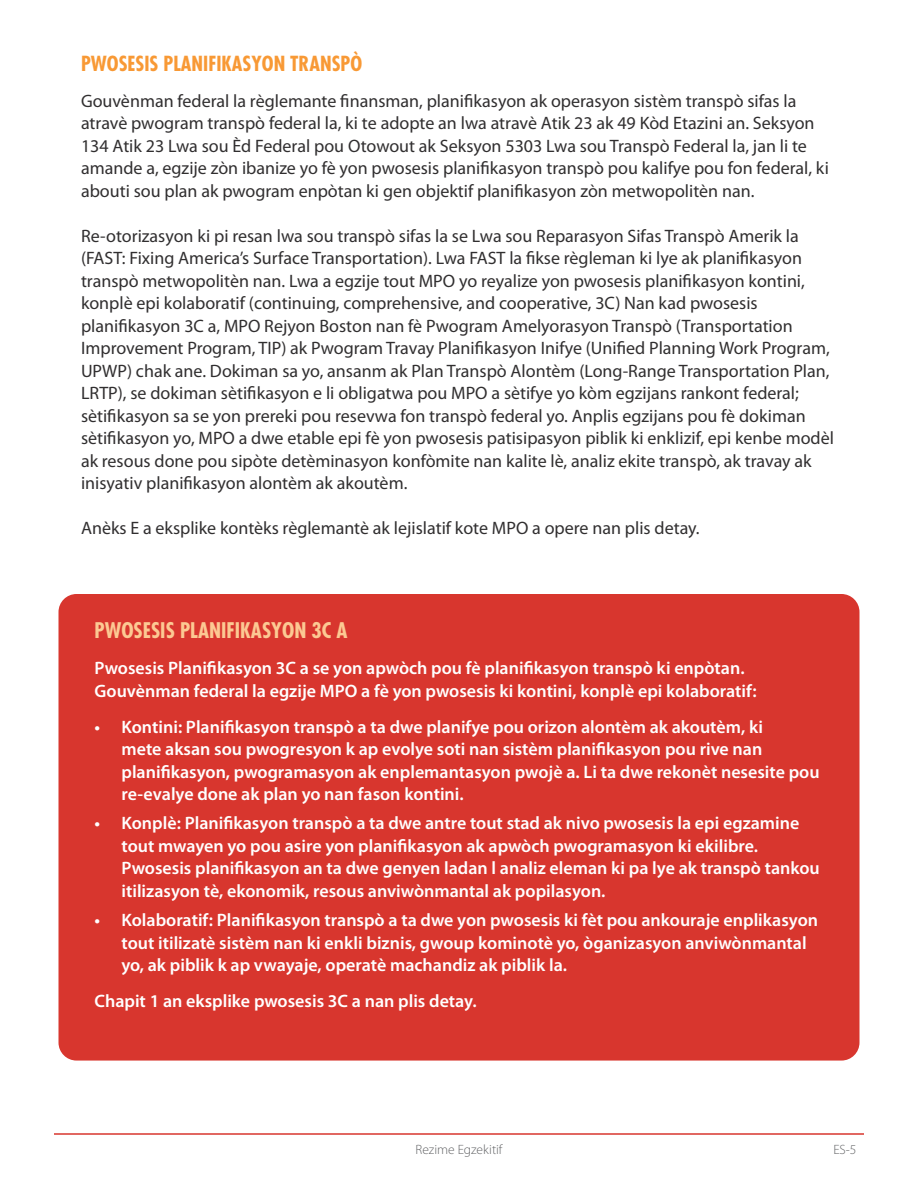
<style>
.page{position:relative;width:918px;height:1188px;background:#fff}
.page>*{position:absolute;margin:0;border:0;box-sizing:border-box;transform-origin:0 0}
.Heading_2{font:700 condensed 21px "Futura Std";color:#fcc993}
.Heading_2-2{font:700 condensed 20.25px "Futura Std";color:#f89935}
.t1{font:18px/22.5px "Myriad Pro";color:#312f30}
.t2{font:600 18px/22.5px "Myriad Pro";color:#fff}
.t3{font:300 13.5px "Myriad Pro";color:#636466}
</style>
<div class="page">
<hr style="left:54px;top:1133px;width:810px;height:2px;background:#d8362e">
<div style="left:59px;top:594px;width:800px;height:467px;background:#d8362e;border-radius:18px"></div>
<h2 class="Heading_2-2" style="left:81px;top:51px;width:283px">PWOSESIS PLANIFIKASYON TRANSPÒ</h2>
<p class="t1" style="left:81px;top:90px;width:749px">Gouvènman federal la règlemante finansman, planifikasyon ak operasyon sistèm transpò sifas la atravè pwogram transpò federal la, ki te adopte an lwa atravè Atik 23 ak 49 Kòd Etazini an. Seksyon 134 Atik 23 Lwa sou Èd Federal pou Otowout ak Seksyon 5303 Lwa sou Transpò Federal la, jan li te amande a, egzije zòn ibanize yo fè yon pwosesis planifikasyon transpò pou kalifye pou fon federal, ki abouti sou plan ak pwogram enpòtan ki gen objektif planifikasyon zòn metwopolitèn nan.</p>
<p class="t1" style="left:81px;top:225px;width:755px">Re-otorizasyon ki pi resan lwa sou transpò sifas la se Lwa sou Reparasyon Sifas Transpò Amerik la (FAST: Fixing America’s Surface Transportation). Lwa FAST la fikse règleman ki lye ak planifikasyon transpò metwopolitèn nan. Lwa a egzije tout MPO yo reyalize yon pwosesis planifikasyon kontini, konplè epi kolaboratif (continuing, comprehensive, and cooperative, 3C) Nan kad pwosesis planifikasyon 3C a, MPO Rejyon Boston nan fè Pwogram Amelyorasyon Transpò (Transportation Improvement Program, TIP) ak Pwogram Travay Planifikasyon Inifye (Unified Planning Work Program, UPWP) chak ane. Dokiman sa yo, ansanm ak Plan Transpò Alontèm (Long-Range Transportation Plan, LRTP), se dokiman sètifikasyon e li obligatwa pou MPO a sètifye yo kòm egzijans rankont federal; sètifikasyon sa se yon prereki pou resevwa fon transpò federal yo. Anplis egzijans pou fè dokiman sètifikasyon yo, MPO a dwe etable epi fè yon pwosesis patisipasyon piblik ki enklizif, epi kenbe modèl ak resous done pou sipòte detèminasyon konfòmite nan kalite lè, analiz ekite transpò, ak travay ak inisyativ planifikasyon alontèm ak akoutèm.</p>
<p class="t1" style="left:81px;top:517px;width:620px">Anèks E a eksplike kontèks règlemantè ak lejislatif kote MPO a opere nan plis detay.</p>
<h2 class="Heading_2" style="left:94px;top:617px;width:255px">PWOSESIS PLANIFIKASYON 3C A</h2>
<p class="t2" style="left:94px;top:657px;width:664px">Pwosesis Planifikasyon 3C a se yon apwòch pou fè planifikasyon transpò ki enpòtan.<br>Gouvènman federal la egzije MPO a fè yon pwosesis ki kontini, konplè epi kolaboratif:</p>
<p class="t2" style="left:122px;top:716px;width:700px;text-indent:-27px">• Kontini: Planifikasyon transpò a ta dwe planifye pou orizon alontèm ak akoutèm, ki<br>mete aksan sou pwogresyon k ap evolye soti nan sistèm planifikasyon pou rive nan planifikasyon, pwogramasyon ak enplemantasyon pwojè a. Li ta dwe rekonèt nesesite pou re-evalye done ak plan yo nan fason kontini.</p>
<p class="t2" style="left:122px;top:812px;width:700px;text-indent:-27px">• Konplè: Planifikasyon transpò a ta dwe antre tout stad ak nivo pwosesis la epi egzamine tout mwayen yo pou asire yon planifikasyon ak apwòch pwogramasyon ki ekilibre.<br>Pwosesis planifikasyon an ta dwe genyen ladan l analiz eleman ki pa lye ak transpò tankou itilizasyon tè, ekonomik, resous anviwònmantal ak popilasyon.</p>
<p class="t2" style="left:122px;top:909px;width:698px;text-indent:-27px">• Kolaboratif: Planifikasyon transpò a ta dwe yon pwosesis ki fèt pou ankouraje enplikasyon tout itilizatè sistèm nan ki enkli biznis, gwoup kominotè yo, òganizasyon anviwònmantal yo, ak piblik k ap vwayaje, operatè machandiz ak piblik la.</p>
<p class="t2" style="left:94px;top:990px;width:384px">Chapit 1 an eksplike pwosesis 3C a nan plis detay.</p>
<p class="t3" style="left:415px;top:1142px;width:89px">Rezime Egzekitif</p>
<p class="t3" style="left:833px;top:1142px;width:25px">ES-5</p>
</div>
